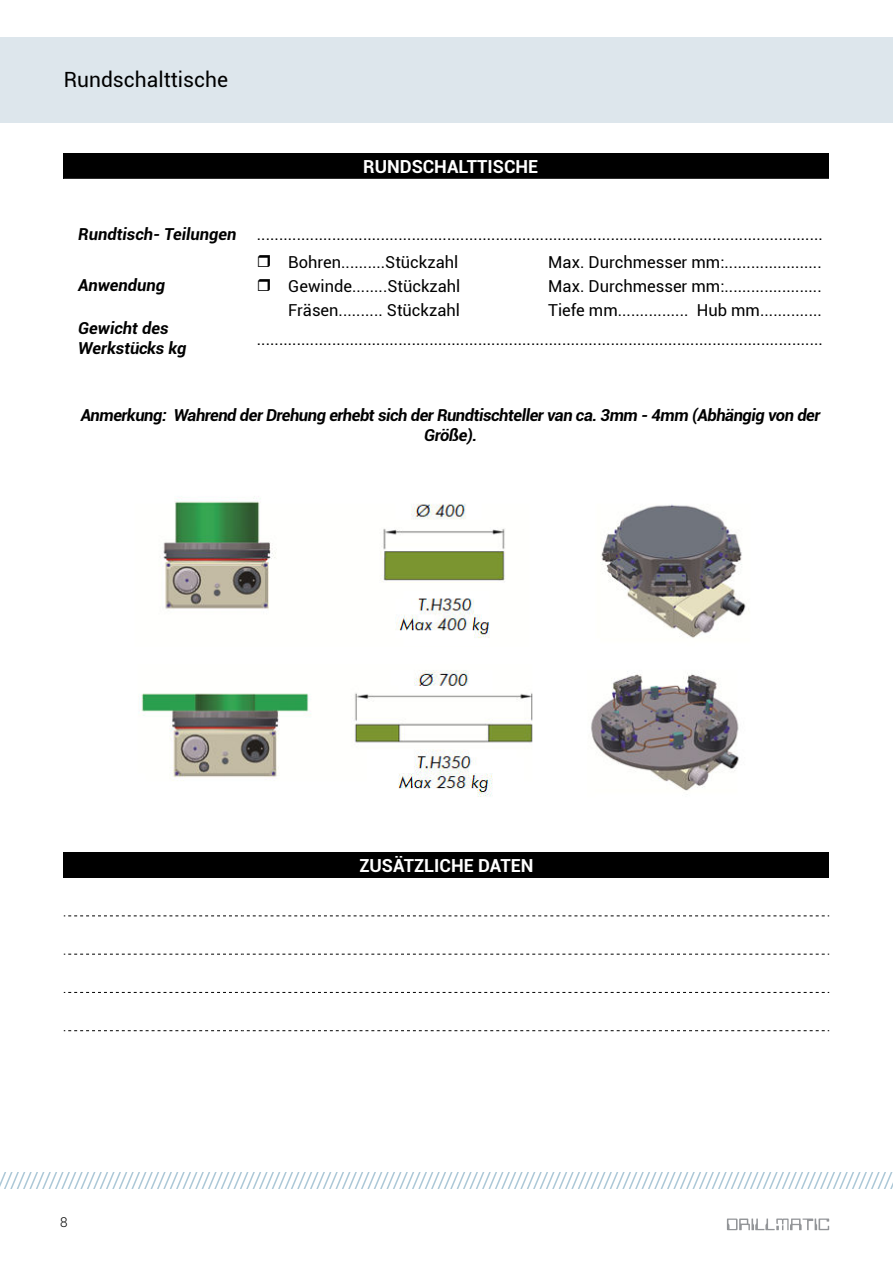
<style>
.page{position:relative;width:893px;height:1263px;background:#fff}
.page>*{position:absolute;margin:0;border:0;box-sizing:border-box;transform-origin:0 0}
.t1{font:21px "Roboto";color:#000}
.t2{font:700 18px "Roboto";color:#fff}
.t3{font:16.5px/24px "Roboto";color:#000}
.t4{font:italic 700 16.5px/19.8px "Roboto";letter-spacing:-.025em;color:#000;text-align:center}
.t5{font:italic 700 16.5px/19.8px "Roboto";color:#000}
.t6{font:300 13.5px "Roboto";color:#000}
.s1{font-weight:700;font-style:italic}
</style>
<div class="page">
<svg style="left:0;top:1172px;width:893px;height:16px"></svg>
<svg style="left:727px;top:1218px;width:102px;height:12px"></svg>
<div style="left:0;top:37px;width:893px;height:85px;background:#dde6ec"></div>
<div style="left:64px;top:153px;width:765px;height:26px;background:#000"></div>
<div style="left:64px;top:852px;width:765px;height:26px;background:#000"></div>
<svg style="left:64px;top:915px;width:765px;height:1px"></svg>
<svg style="left:64px;top:954px;width:765px;height:1px"></svg>
<svg style="left:64px;top:992px;width:765px;height:1px"></svg>
<svg style="left:64px;top:1030px;width:765px;height:1px"></svg>
<img style="left:163px;top:496px;width:586px;height:142px">
<img style="left:139px;top:670px;width:600px;height:127px">
<p class="t1" style="left:64px;top:70px;width:166px">Rundschalttische</p>
<p class="t2" style="left:363px;top:156px;width:176px">RUNDSCHAlTTISCHE</p>
<p class="t3" style="left:78px;top:224px;width:746px"><span class="s1">Rundtisch- Teilungen</span> ................................................................................................................................</p>
<p class="t5" style="left:78px;top:277px;width:88px">Anwendung</p>
<p class="t3" style="left:288px;top:251px;width:174px">Bohren..........Stückzahl<br>Gewinde........Stückzahl<br>Fräsen.......... Stückzahl</p>
<p class="t3" style="left:548px;top:251px;width:275px;text-align:justify">Max. Durchmesser mm:......................<br>Max. Durchmesser mm:......................<br>Tiefe mm................ Hub mm..............</p>
<p class="t5" style="left:78px;top:320px;width:110px">Gewicht des<br>Werkstücks kg</p>
<p class="t3" style="left:257px;top:328px;width:568px">................................................................................................................................</p>
<p class="t4" style="left:81px;top:406px;width:741px">Anmerkung: Wahrend der Drehung erhebt sich der Rundtischteller van ca. 3mm - 4mm (Abhängig von der<br>Größe).</p>
<p class="t6" style="left:60px;top:1215px;width:9px">8</p>
<p class="t2" style="left:359px;top:855px;width:176px">ZUSÄTZlICHE DATEN</p>
</div>
